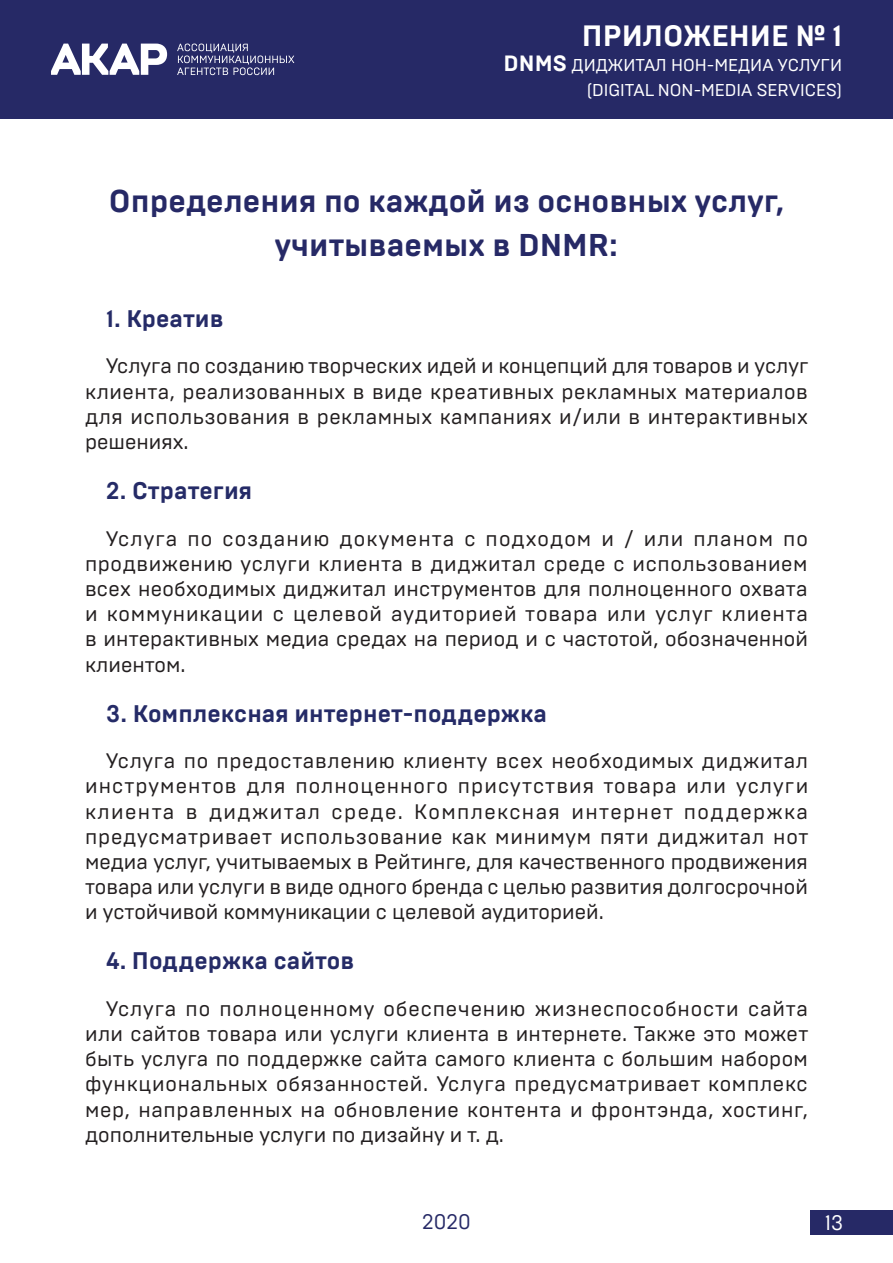
<style>
.page{position:relative;width:893px;height:1263px;background:#fff}
.page>*{position:absolute;margin:0;border:0;box-sizing:border-box;transform-origin:0 0}
.ZAGOLOVOK{font:700 31.5px/43.2px "Brutal Type";color:#262966;text-align:center}
.text_indent{font:700 29.4px "Brutal Type";color:#fff}
.ZAGOLOVOK2{font:700 24px "Brutal Type";color:#252b67}
.text_indent-2{font:21px/25.2px "Brutal Type";color:#231f20;text-align:justify}
.t1{font:21px "Brutal Type";color:#262966}
.t2{font:21px "Brutal Type";color:#fff}
.text_indent-3{font:17.1px "Brutal Type";color:#fff}
.s1{font-weight:700;font-size:22.05px}
</style>
<div class="page">
<div style="left:0;top:0;width:893px;height:119px;background:#262966"></div>
<div style="left:810px;top:1210px;width:83px;height:25px;background:#262966"></div>
<svg style="left:51px;top:44px;width:116px;height:31px"></svg>
<svg style="left:177px;top:44px;width:117px;height:31px"></svg>
<p class="text_indent" style="left:582px;top:18px;width:262px">ПРИЛОЖЕНИЕ № 1</p>
<p class="text_indent-3" style="left:504px;top:55px;width:340px"><span class="s1">DNMS</span> ДИДЖИТАЛ НОН-МЕДИА УСЛУГИ</p>
<p class="text_indent-3" style="left:587px;top:80px;width:257px">(DIGITAL NON-MEDIA SERVICES)</p>
<p class="ZAGOLOVOK" style="left:109px;top:180px;width:676px">Определения по каждой из основных услуг, учитываемых в DNMR:</p>
<p class="ZAGOLOVOK2" style="left:106px;top:304px;width:119px">1. Креатив</p>
<p class="text_indent-2" style="left:85px;top:353px;width:725px;text-indent:21px">Услуга по созданию творческих идей и концепций для товаров и услуг клиента, реализованных в виде креативных рекламных материалов для использования в рекламных кампаниях и/или в интерактивных решениях.</p>
<p class="ZAGOLOVOK2" style="left:106px;top:476px;width:148px">2. Стратегия</p>
<p class="text_indent-2" style="left:85px;top:526px;width:725px;text-indent:21px">Услуга по созданию документа с подходом и / или планом по продвижению услуги клиента в диджитал среде с использованием всех необходимых диджитал инструментов для полноценного охвата и коммуникации с целевой аудиторией товара или услуг клиента в интерактивных медиа средах на период и с частотой, обозначенной клиентом.</p>
<p class="ZAGOLOVOK2" style="left:106px;top:699px;width:442px">3. Комплексная интернет-поддержка</p>
<p class="text_indent-2" style="left:85px;top:748px;width:725px;text-indent:21px">Услуга по предоставлению клиенту всех необходимых диджитал инструментов для полноценного присутствия товара или услуги клиента в диджитал среде. Комплексная интернет поддержка предусматривает использование как минимум пяти диджитал нот медиа услуг, учитываемых в Рейтинге, для качественного продвижения товара или услуги в виде одного бренда с целью развития долгосрочной и устойчивой коммуникации с целевой аудиторией.</p>
<p class="ZAGOLOVOK2" style="left:106px;top:946px;width:249px">4. Поддержка сайтов</p>
<p class="text_indent-2" style="left:85px;top:996px;width:725px;text-indent:21px">Услуга по полноценному обеспечению жизнеспособности сайта или сайтов товара или услуги клиента в интернете. Также это может быть услуга по поддержке сайта самого клиента с большим набором функциональных обязанностей. Услуга предусматривает комплекс мер, направленных на обновление контента и фронтэнда, хостинг, дополнительные услуги по дизайну и т. д.</p>
<p class="t1" style="left:422px;top:1209px;width:50px">2020</p>
<p class="t2" style="left:825px;top:1210px;width:20px">13</p>
</div>
